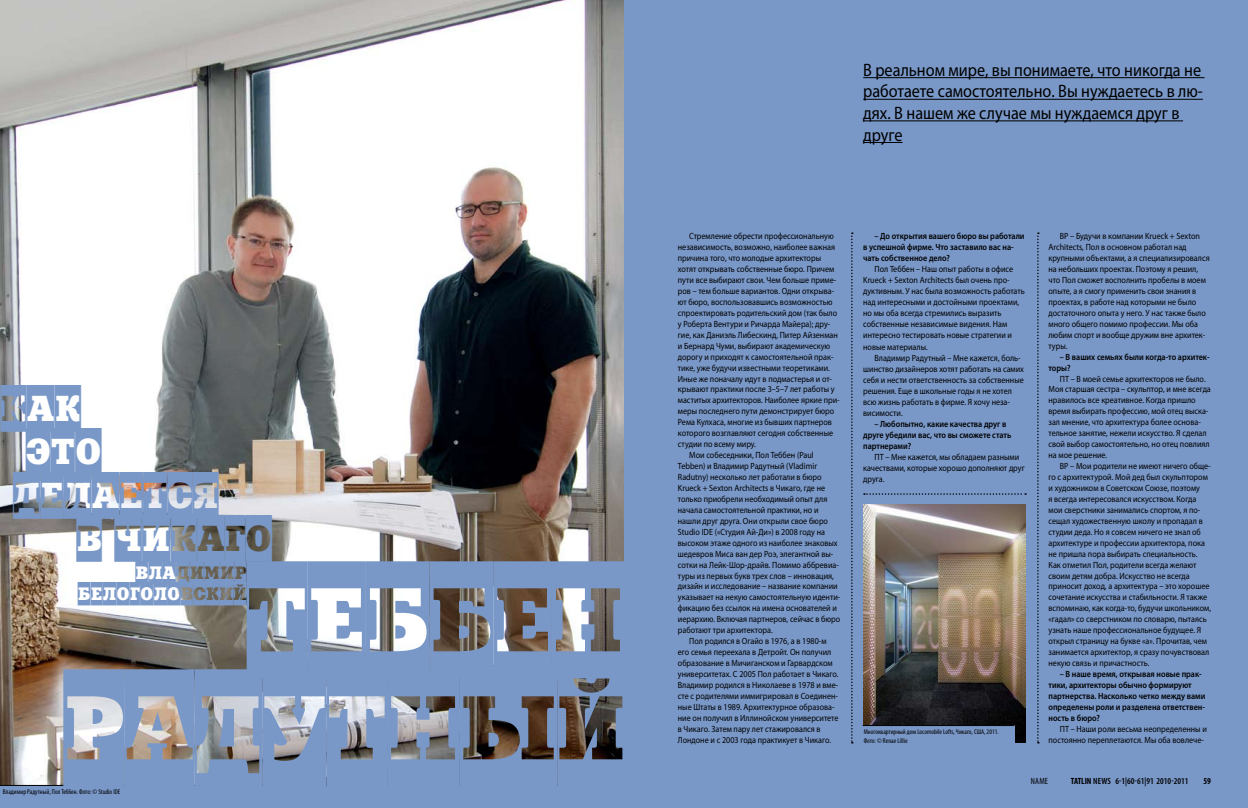
<style>
.page{position:relative;width:1248px;height:808px;background:#fff}
.page>*{position:absolute;margin:0;border:0;box-sizing:border-box;transform-origin:0 0}
.t1{font:90px/108px "Xenia Cameo CTT";color:#7998c8;text-align:right}
.t2{font:36px "Xenia Cameo CTT";color:#7998c8}
.t3{font:18px/21.6px "Myriad Pro";color:#000;scale:.9 1}
.t4{font:18px/21.6px "Xenia Cameo CTT";color:#7998c8;text-align:right}
.t5{font:9px/10.9px "Myriad Pro";color:#000;scale:.9 1}
.t6{font:600 9px/10.9px "Myriad Pro";color:#000;scale:.9 1}
.t7{font:600 condensed 9px "Myriad Pro";color:#000}
.t8{font:condensed 9px "Myriad Pro";color:#000}
.t9{font:700 condensed 9px "Myriad Pro";color:#000}
.t10{font:condensed 7px/8.4px "Myriad Pro";color:#000}
.s1{font-weight:700}
</style>
<div class="page">
<img style="left:0;top:0;width:624px;height:785px">
<div style="left:624px;top:0;width:623px;height:808px;background:#7998c8"></div>
<img style="left:863px;top:505px;width:162px;height:238px">
<svg style="left:851px;top:232px;width:1px;height:511px"></svg>
<svg style="left:1037px;top:232px;width:1px;height:511px"></svg>
<hr style="left:863px;top:77px;width:341px;height:1px;background:#000">
<hr style="left:863px;top:99px;width:339px;height:1px;background:#000">
<hr style="left:863px;top:120px;width:319px;height:1px;background:#000">
<hr style="left:863px;top:142px;width:39px;height:1px;background:#000">
<svg style="left:863px;top:493px;width:162px;height:2px"></svg>
<div style="left:862px;top:725px;width:152px;height:18px;background:#7998c8"></div>
<hr style="left:862px;top:725px;width:152px;height:1px;background:#000">
<div style="left:0;top:785px;width:624px;height:23px;background:#7998c8"></div>
<hr style="left:0;top:785px;width:624px;height:1px;background:#000">
<h2 class="t2" style="left:1px;top:385px;width:82px">как</h2>
<h2 class="t2" style="left:26px;top:428px;width:77px">это</h2>
<h2 class="t2" style="left:13px;top:472px;width:207px">делается</h2>
<h2 class="t2" style="left:76px;top:515px;width:197px">в чикаго</h2>
<h3 class="t4" style="left:78px;top:562px;width:170px">Владимир белоголовский</h3>
<h1 class="t1" style="left:63px;top:566px;width:562px">теббен радутный</h1>
<p class="t10" style="left:3px;top:788px;width:119px">Владимир Радутный, Пол Теббен. Фото: © Studio IDE</p>
<h3 class="t3" style="left:863px;top:59px;width:379px">В реальном мире, вы понимаете, что никогда не работаете самостоятельно. Вы нуждаетесь в лю&shy;дях. В нашем же случае мы нуждаемся друг в друге</h3>
<p class="t5" style="left:689px;top:231px;width:162px">Стремление обрести профессиональную</p>
<p class="t5" style="left:677px;top:242px;width:176px">независимость, возможно, наиболее важная</p>
<p class="t5" style="left:677px;top:253px;width:161px">причина того, что молодые архитекторы</p>
<p class="t5" style="left:677px;top:264px;width:175px">хотят открывать собственные бюро. Причем</p>
<p class="t5" style="left:677px;top:275px;width:177px">пути все выбирают свои. Чем больше приме-</p>
<p class="t5" style="left:677px;top:286px;width:175px">ров – тем больше вариантов. Одни открыва-</p>
<p class="t5" style="left:677px;top:297px;width:173px">ют бюро, воспользовавшись возможностью</p>
<p class="t5" style="left:677px;top:308px;width:178px">спроектировать родительский дом (так было</p>
<p class="t5" style="left:677px;top:318px;width:171px">у Роберта Вентури и Ричарда Майера); дру-</p>
<p class="t5" style="left:677px;top:329px;width:179px">гие, как Даниэль Либескинд, Питер Айзенман</p>
<p class="t5" style="left:677px;top:340px;width:171px">и Бернард Чуми, выбирают академическую</p>
<p class="t5" style="left:677px;top:351px;width:174px">дорогу и приходят к самостоятельной прак-</p>
<p class="t5" style="left:677px;top:362px;width:170px">тике, уже будучи известными теоретиками.</p>
<p class="t5" style="left:677px;top:373px;width:173px">Иные же поначалу идут в подмастерья и от-</p>
<p class="t5" style="left:677px;top:384px;width:176px">крывают практики после 3–5–7 лет работы у</p>
<p class="t5" style="left:677px;top:395px;width:181px">маститых архитекторов. Наиболее яркие при-</p>
<p class="t5" style="left:677px;top:406px;width:175px">меры последнего пути демонстрирует бюро</p>
<p class="t5" style="left:677px;top:417px;width:173px">Рема Кулхаса, многие из бывших партнеров</p>
<p class="t5" style="left:677px;top:428px;width:174px">которого возглавляют сегодня собственные</p>
<p class="t5" style="left:677px;top:439px;width:88px">студии по всему миру.</p>
<p class="t5" style="left:689px;top:450px;width:140px">Мои собеседники, Пол Теббен (Paul</p>
<p class="t5" style="left:677px;top:461px;width:156px">Tebben) и Владимир Радутный (Vladimir</p>
<p class="t5" style="left:677px;top:472px;width:161px">Radutny) несколько лет работали в бюро</p>
<p class="t5" style="left:677px;top:483px;width:165px">Krueck + Sexton Architects в Чикаго, где не</p>
<p class="t5" style="left:677px;top:494px;width:168px">только приобрели необходимый опыт для</p>
<p class="t5" style="left:677px;top:505px;width:158px">начала самостоятельной практики, но и</p>
<p class="t5" style="left:677px;top:515px;width:168px">нашли друг друга. Они открыли свое бюро</p>
<p class="t5" style="left:677px;top:526px;width:165px">Studio IDE («Студия Ай-Ди») в 2008 году на</p>
<p class="t5" style="left:677px;top:537px;width:179px">высоком этаже одного из наиболее знаковых</p>
<p class="t5" style="left:677px;top:548px;width:174px">шедевров Миса ван дер Роэ, элегантной вы-</p>
<p class="t5" style="left:677px;top:559px;width:180px">сотки на Лейк-Шор-драйв. Помимо аббревиа-</p>
<p class="t5" style="left:677px;top:570px;width:175px">туры из первых букв трех слов – инновация,</p>
<p class="t5" style="left:677px;top:581px;width:179px">дизайн и исследование – название компании</p>
<p class="t5" style="left:677px;top:592px;width:182px">указывает на некую самостоятельную иденти-</p>
<p class="t5" style="left:677px;top:603px;width:178px">фикацию без ссылок на имена основателей и</p>
<p class="t5" style="left:677px;top:614px;width:182px">иерархию. Включая партнеров, сейчас в бюро</p>
<p class="t5" style="left:677px;top:625px;width:107px">работают три архитектора.</p>
<p class="t5" style="left:689px;top:636px;width:154px">Пол родился в Огайо в 1976, а в 1980-м</p>
<p class="t5" style="left:677px;top:647px;width:172px">его семья переехала в Детройт. Он получил</p>
<p class="t5" style="left:677px;top:658px;width:173px">образование в Мичиганском и Гарвардском</p>
<p class="t5" style="left:677px;top:669px;width:180px">университетах. С 2005 Пол работает в Чикаго.</p>
<p class="t5" style="left:677px;top:680px;width:180px">Владимир родился в Николаеве в 1978 и вме-</p>
<p class="t5" style="left:677px;top:691px;width:179px">сте с родителями иммигрировал в Соединен-</p>
<p class="t5" style="left:677px;top:701px;width:176px">ные Штаты в 1989. Архитектурное образова-</p>
<p class="t5" style="left:677px;top:712px;width:180px">ние он получил в Иллинойском университете</p>
<p class="t5" style="left:677px;top:723px;width:160px">в Чикаго. Затем пару лет стажировался в</p>
<p class="t5" style="left:677px;top:734px;width:172px">Лондоне и с 2003 года практикует в Чикаго.</p>
<p class="t6" style="left:863px;top:231px;width:181px;text-indent:11px">– До открытия вашего бюро вы работали в успешной фирме. Что заставило вас на&shy;чать собственное дело?</p>
<p class="t5" style="left:863px;top:264px;width:181px;text-indent:11px">Пол Теббен – Наш опыт работы в офисе Krueck + Sexton Architects был очень про&shy;дуктивным. У нас была возможность работать над интересными и достойными проектами, но мы оба всегда стремились выразить собственные независимые видения. Нам интересно тестировать новые стратегии и новые материалы.</p>
<p class="t5" style="left:863px;top:352px;width:180px;text-indent:11px">Владимир Радутный – Мне кажется, боль&shy;шинство дизайнеров хотят работать на самих себя и нести ответственность за собственные решения. Еще в школьные годы я не хотел всю жизнь работать в фирме. Я хочу неза&shy;висимости.</p>
<p class="t6" style="left:863px;top:418px;width:166px;text-indent:11px">– Любопытно, какие качества друг в друге убедили вас, что вы сможете стать партнерами?</p>
<p class="t5" style="left:863px;top:451px;width:181px;text-indent:11px">ПТ – Мне кажется, мы обладаем разными качествами, которые хорошо дополняют друг друга.</p>
<p class="t10" style="left:863px;top:728px;width:137px">Многоквартирный дом Locomobile Lofts, Чикаго, США, 2011.<br>Фото: © Renae Lillie</p>
<p class="t5" style="left:1048px;top:231px;width:181px;text-indent:11px">ВР – Будучи в компании Krueck + Sexton Architects, Пол в основном работал над крупными объектами, а я специализировался на небольших проектах. Поэтому я решил, что Пол сможет восполнить пробелы в моем опыте, а я смогу применить свои знания в проектах, в работе над которыми не было достаточного опыта у него. У нас также было много общего помимо профессии. Мы оба любим спорт и вообще дружим вне архитек&shy;туры.</p>
<p class="t6" style="left:1048px;top:351px;width:180px;text-indent:11px">– В ваших семьях были когда-то архитек&shy;торы?</p>
<p class="t5" style="left:1048px;top:373px;width:182px;text-indent:11px">ПТ – В моей семье архитекторов не было.<br>Моя старшая сестра – скульптор, и мне всегда нравилось все креативное. Когда пришло время выбирать профессию, мой отец выска&shy;зал мнение, что архитектура более основа&shy;тельное занятие, нежели искусство. Я сделал свой выбор самостоятельно, но отец повлиял на мое решение.</p>
<p class="t5" style="left:1048px;top:461px;width:182px;text-indent:11px">ВР – Мои родители не имеют ничего обще&shy;го с архитектурой. Мой дед был скульптором и художником в Советском Союзе, поэтому<br>я всегда интересовался искусством. Когда мои сверстники занимались спортом, я по&shy;сещал художественную школу и пропадал в студии деда. Но я совсем ничего не знал об архитектуре и профессии архитектора, пока не пришла пора выбирать специальность.<br>Как отметил Пол, родители всегда желают своим детям добра. Искусство не всегда приносит доход, а архитектура – это хорошее сочетание искусства и стабильности. Я также вспоминаю, как когда-то, будучи школьником, «гадал» со сверстником по словарю, пытаясь узнать наше профессиональное будущее. Я открыл страницу на букве «а». Прочитав, чем занимается архитектор, я сразу почувствовал некую связь и причастность.</p>
<p class="t6" style="left:1048px;top:669px;width:176px;text-indent:11px">– В наше время, открывая новые прак&shy;тики, архитекторы обычно формируют партнерства. Насколько четко между вами определены роли и разделена ответствен&shy;ность в бюро?</p>
<p class="t5" style="left:1048px;top:723px;width:177px;text-indent:11px">ПТ – Наши роли весьма неопределенны и постоянно переплетаются. Мы оба вовлече-</p>
<p class="t8" style="left:1030px;top:776px;width:18px">name</p>
<p class="t7" style="left:1070px;top:776px;width:119px"><span class="s1">ТАТLIN</span> NEWS 6-1|60-61|91 2010-2011</p>
<p class="t9" style="left:1203px;top:775px;width:9px">59</p>
</div>
